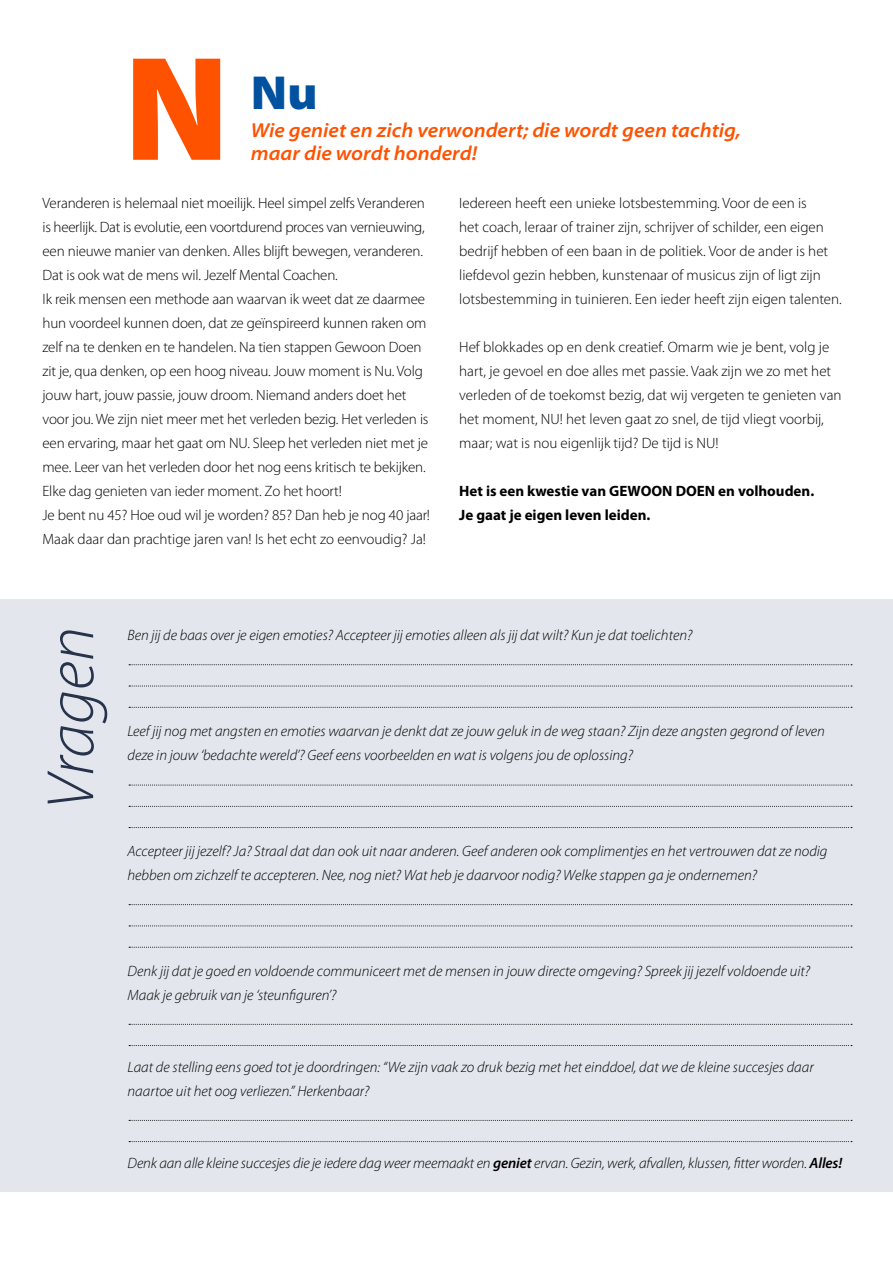
<style>
.page{position:relative;width:893px;height:1263px;background:#fff}
.page>*{position:absolute;margin:0;border:0;box-sizing:border-box;transform-origin:0 0}
.t1{font:900 150px "Myriad Pro";color:#ff5200}
.t2{font:italic 300 67.5px "Myriad Pro";color:#27334b}
.t3{font:900 semi-expanded 48px "Myriad Pro";color:#0051a0}
.t4{font:italic 600 semi-expanded 20.25px "Myriad Pro";color:#ff5200}
.t5{font:300 15px/24px "Myriad Pro";letter-spacing:-.01em;color:#000}
.t6{font:italic 300 15px/24px "Myriad Pro";color:#000}
.t7{font:700 15px/24px "Myriad Pro";color:#000}
.s1{font-weight:600}
</style>
<div class="page">
<div style="left:0;top:600px;width:893px;height:592px;background:#e4e6ed"></div>
<svg style="left:129px;top:664px;width:723px;height:1px"></svg>
<svg style="left:129px;top:685px;width:723px;height:1px"></svg>
<svg style="left:129px;top:707px;width:723px;height:1px"></svg>
<svg style="left:129px;top:785px;width:723px;height:1px"></svg>
<svg style="left:129px;top:806px;width:723px;height:1px"></svg>
<svg style="left:129px;top:827px;width:723px;height:1px"></svg>
<svg style="left:129px;top:904px;width:723px;height:1px"></svg>
<svg style="left:129px;top:925px;width:723px;height:1px"></svg>
<svg style="left:129px;top:947px;width:723px;height:1px"></svg>
<svg style="left:129px;top:1024px;width:723px;height:1px"></svg>
<svg style="left:129px;top:1045px;width:723px;height:1px"></svg>
<svg style="left:129px;top:1120px;width:723px;height:1px"></svg>
<svg style="left:129px;top:1141px;width:723px;height:1px"></svg>
<h1 class="t1" style="left:124px;top:9px;width:107px">N</h1>
<h3 class="t3" style="left:251px;top:60px;width:68px">Nu</h3>
<h3 class="t4" style="left:251px;top:117px;width:491px">Wie geniet en zich verwondert; die wordt geen tachtig,</h3>
<h3 class="t4" style="left:251px;top:140px;width:228px">maar die wordt honderd!</h3>
<p class="t5" style="left:43px;top:191px;width:389px">Veranderen is helemaal niet moeilijk. Heel simpel zelfs Veranderen is heerlijk. Dat is evolutie, een voortdurend proces van vernieuwing, een nieuwe manier van denken. Alles blijft bewegen, veranderen.<br>Dat is ook wat de mens wil. Jezelf Mental Coachen.<br>Ik reik mensen een methode aan waarvan ik weet dat ze daarmee hun voordeel kunnen doen, dat ze geïnspireerd kunnen raken om zelf na te denken en te handelen. Na tien stappen Gewoon Doen zit je, qua denken, op een hoog niveau. Jouw moment is Nu. Volg jouw hart, jouw passie, jouw droom. Niemand anders doet het voor jou. We zijn niet meer met het verleden bezig. Het verleden is een ervaring, maar het gaat om NU. Sleep het verleden niet met je mee. Leer van het verleden door het nog eens kritisch te bekijken.<br>Elke dag genieten van ieder moment. Zo het hoort!<br>Je bent nu 45? Hoe oud wil je worden? 85? Dan heb je nog 40 jaar!<br>Maak daar dan prachtige jaren van! Is het echt zo eenvoudig? Ja!</p>
<p class="t5" style="left:459px;top:191px;width:384px">Iedereen heeft een unieke lotsbestemming. Voor de een is<br>het coach, leraar of trainer zijn, schrijver of schilder, een eigen bedrijf hebben of een baan in de politiek. Voor de ander is het liefdevol gezin hebben, kunstenaar of musicus zijn of ligt zijn lotsbestemming in tuinieren. Een ieder heeft zijn eigen talenten.</p>
<p class="t5" style="left:459px;top:335px;width:384px">Hef blokkades op en denk creatief. Omarm wie je bent, volg je hart, je gevoel en doe alles met passie. Vaak zijn we zo met het verleden of de toekomst bezig, dat wij vergeten te genieten van het moment, NU! het leven gaat zo snel, de tijd vliegt voorbij, maar; wat is nou eigenlijk tijd? De tijd is NU!</p>
<p class="t7" style="left:459px;top:478px;width:356px">Het is een kwestie van GEWOON DOEN en volhouden.<br>Je gaat je eigen leven leiden.</p>
<h2 class="t2" style="left:30px;top:809px;width:184px;rotate:-90deg">Vragen</h2>
<p class="t6" style="left:128px;top:623px;width:566px">Ben jij de baas over je eigen emoties? Accepteer jij emoties alleen als jij dat wilt? Kun je dat toelichten?</p>
<p class="t6" style="left:128px;top:719px;width:699px">Leef jij nog met angsten en emoties waarvan je denkt dat ze jouw geluk in de weg staan? Zijn deze angsten gegrond of leven deze in jouw ‘bedachte wereld’? Geef eens voorbeelden en wat is volgens jou de oplossing?</p>
<p class="t6" style="left:128px;top:839px;width:701px">Accepteer jij jezelf? Ja? Straal dat dan ook uit naar anderen. Geef anderen ook complimentjes en het vertrouwen dat ze nodig hebben om zichzelf te accepteren. Nee, nog niet? Wat heb je daarvoor nodig? Welke stappen ga je ondernemen?</p>
<p class="t6" style="left:128px;top:959px;width:684px">Denk jij dat je goed en voldoende communiceert met de mensen in jouw directe omgeving? Spreek jij jezelf voldoende uit?<br>Maak je gebruik van je ‘steunfiguren’?</p>
<p class="t6" style="left:128px;top:1055px;width:688px">Laat de stelling eens goed tot je doordringen: “We zijn vaak zo druk bezig met het einddoel, dat we de kleine succesjes daar naartoe uit het oog verliezen.” Herkenbaar?</p>
<p class="t6" style="left:128px;top:1151px;width:716px">Denk aan alle kleine succesjes die je iedere dag weer meemaakt en <span class="s1">geniet</span> ervan. Gezin, werk, afvallen, klussen, fitter worden. <span class="s1">Alles!</span></p>
</div>
